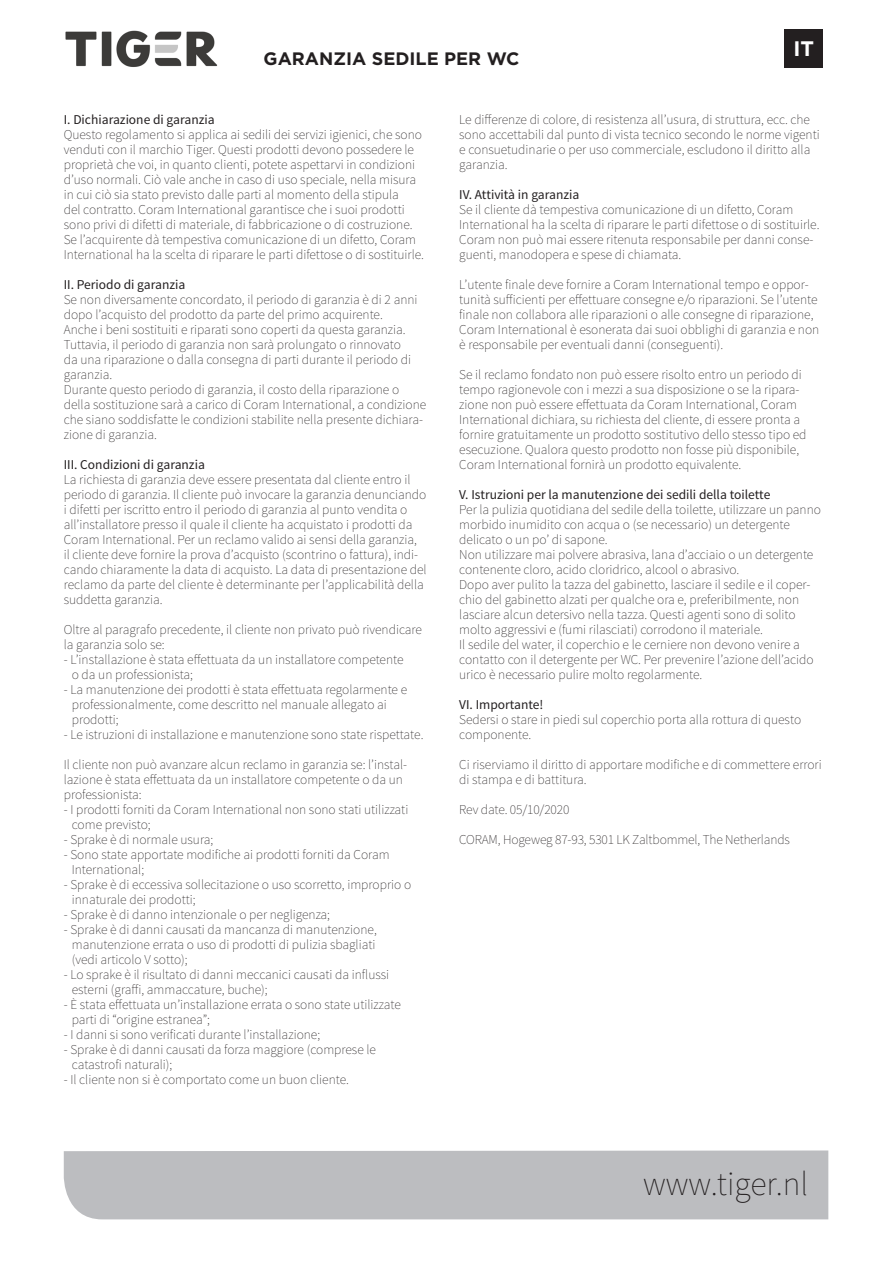
<style>
.page{position:relative;width:893px;height:1263px;background:#fff}
.page>*{position:absolute;margin:0;border:0;box-sizing:border-box;transform-origin:0 0}
.t1{font:200 33.75px "Source Sans Pro";color:#231f20}
.t2{font:700 21px "Gotham";color:#fff}
.t3{font:700 18px "Gotham";color:#231f20}
.t4{font:200 13.5px/15px "Source Sans Pro";color:#231f20}
.t5{font:13.5px "Source Sans Pro";color:#231f20}
</style>
<div class="page">
<div style="left:784px;top:29px;width:39px;height:39px;background:#231f20"></div>
<img style="left:65px;top:30px;width:153px;height:37px">
<div style="left:64px;top:1150px;width:764px;height:69px;background:#bcbdc0"></div>
<p class="t3" style="left:264px;top:47px;width:257px">GARANZIA SEDILE PER WC</p>
<p class="t2" style="left:793px;top:34px;width:22px">IT</p>
<p class="t5" style="left:64px;top:111px;width:152px">I. Dichiarazione di garanzia</p>
<p class="t4" style="left:64px;top:127px;width:362px">Questo regolamento si applica ai sedili dei servizi igienici, che sono venduti con il marchio Tiger. Questi prodotti devono possedere le proprietà che voi, in quanto clienti, potete aspettarvi in condizioni d’uso normali. Ciò vale anche in caso di uso speciale, nella misura in cui ciò sia stato previsto dalle parti al momento della stipula<br>del contratto. Coram International garantisce che i suoi prodotti sono privi di difetti di materiale, di fabbricazione o di costruzione.<br>Se l’acquirente dà tempestiva comunicazione di un difetto, Coram International ha la scelta di riparare le parti difettose o di sostituirle.</p>
<p class="t5" style="left:64px;top:276px;width:123px">II. Periodo di garanzia</p>
<p class="t4" style="left:64px;top:292px;width:355px">Se non diversamente concordato, il periodo di garanzia è di 2 anni dopo l’acquisto del prodotto da parte del primo acquirente.</p>
<p class="t4" style="left:64px;top:322px;width:349px">Anche i beni sostituiti e riparati sono coperti da questa garanzia.<br>Tuttavia, il periodo di garanzia non sarà prolungato o rinnovato da una riparazione o dalla consegna di parti durante il periodo di garanzia.</p>
<p class="t4" style="left:64px;top:382px;width:364px">Durante questo periodo di garanzia, il costo della riparazione o della sostituzione sarà a carico di Coram International, a condizione che siano soddisfatte le condizioni stabilite nella presente dichiara&shy;zione di garanzia.</p>
<p class="t5" style="left:64px;top:456px;width:143px">III. Condizioni di garanzia</p>
<p class="t4" style="left:64px;top:472px;width:364px">La richiesta di garanzia deve essere presentata dal cliente entro il periodo di garanzia. Il cliente può invocare la garanzia denunciando i difetti per iscritto entro il periodo di garanzia al punto vendita o all’installatore presso il quale il cliente ha acquistato i prodotti da Coram International. Per un reclamo valido ai sensi della garanzia,<br>il cliente deve fornire la prova d’acquisto (scontrino o fattura), indi&shy;cando chiaramente la data di acquisto. La data di presentazione del reclamo da parte del cliente è determinante per l’applicabilità della suddetta garanzia.</p>
<p class="t4" style="left:64px;top:622px;width:360px">Oltre al paragrafo precedente, il cliente non privato può rivendicare la garanzia solo se:</p>
<p class="t4" style="left:64px;top:652px;width:341px">- L’installazione è stata effettuata da un installatore competente</p>
<p class="t4" style="left:72px;top:667px;width:123px">o da un professionista;</p>
<p class="t4" style="left:72px;top:682px;width:337px;text-indent:-8px">- La manutenzione dei prodotti è stata effettuata regolarmente e professionalmente, come descritto nel manuale allegato ai</p>
<p class="t4" style="left:72px;top:712px;width:48px">prodotti;</p>
<p class="t4" style="left:64px;top:727px;width:361px">- Le istruzioni di installazione e manutenzione sono state rispettate.</p>
<p class="t4" style="left:64px;top:757px;width:345px">Il cliente non può avanzare alcun reclamo in garanzia se: l’instal&shy;lazione è stata effettuata da un installatore competente o da un professionista:</p>
<p class="t4" style="left:72px;top:802px;width:338px;text-indent:-8px">- I prodotti forniti da Coram International non sono stati utilizzati come previsto;</p>
<p class="t4" style="left:64px;top:832px;width:151px">- Sprake è di normale usura;</p>
<p class="t4" style="left:72px;top:847px;width:319px;text-indent:-8px">- Sono state apportate modifiche ai prodotti forniti da Coram<br>International;</p>
<p class="t4" style="left:72px;top:877px;width:341px;text-indent:-8px">- Sprake è di eccessiva sollecitazione o uso scorretto, improprio o innaturale dei prodotti;</p>
<p class="t4" style="left:64px;top:907px;width:268px">- Sprake è di danno intenzionale o per negligenza;</p>
<p class="t4" style="left:64px;top:922px;width:315px">- Sprake è di danni causati da mancanza di manutenzione,</p>
<p class="t4" style="left:72px;top:937px;width:305px">manutenzione errata o uso di prodotti di pulizia sbagliati</p>
<p class="t4" style="left:72px;top:952px;width:117px">(vedi articolo V sotto);</p>
<p class="t4" style="left:64px;top:967px;width:327px">- Lo sprake è il risultato di danni meccanici causati da influssi</p>
<p class="t4" style="left:72px;top:982px;width:197px">esterni (graffi, ammaccature, buche);</p>
<p class="t4" style="left:72px;top:997px;width:331px;text-indent:-8px">- È stata effettuata un’installazione errata o sono state utilizzate parti di “origine estranea”;</p>
<p class="t4" style="left:64px;top:1027px;width:258px">- I danni si sono verificati durante l’installazione;</p>
<p class="t4" style="left:64px;top:1042px;width:314px">- Sprake è di danni causati da forza maggiore (comprese le</p>
<p class="t4" style="left:72px;top:1057px;width:102px">catastrofi naturali);</p>
<p class="t4" style="left:64px;top:1072px;width:287px">- Il cliente non si è comportato come un buon cliente.</p>
<p class="t4" style="left:459px;top:112px;width:362px">Le differenze di colore, di resistenza all’usura, di struttura, ecc. che sono accettabili dal punto di vista tecnico secondo le norme vigenti e consuetudinarie o per uso commerciale, escludono il diritto alla garanzia.</p>
<p class="t5" style="left:459px;top:186px;width:122px">IV. Attività in garanzia</p>
<p class="t4" style="left:459px;top:202px;width:362px">Se il cliente dà tempestiva comunicazione di un difetto, Coram International ha la scelta di riparare le parti difettose o di sostituirle.<br>Coram non può mai essere ritenuta responsabile per danni conse&shy;guenti, manodopera e spese di chiamata.</p>
<p class="t4" style="left:459px;top:277px;width:362px">L’utente finale deve fornire a Coram International tempo e oppor&shy;tunità sufficienti per effettuare consegne e/o riparazioni. Se l’utente finale non collabora alle riparazioni o alle consegne di riparazione, Coram International è esonerata dai suoi obblighi di garanzia e non è responsabile per eventuali danni (conseguenti).</p>
<p class="t4" style="left:459px;top:367px;width:349px">Se il reclamo fondato non può essere risolto entro un periodo di tempo ragionevole con i mezzi a sua disposizione o se la ripara&shy;zione non può essere effettuata da Coram International, Coram International dichiara, su richiesta del cliente, di essere pronta a fornire gratuitamente un prodotto sostitutivo dello stesso tipo ed esecuzione. Qualora questo prodotto non fosse più disponibile, Coram International fornirà un prodotto equivalente.</p>
<p class="t5" style="left:459px;top:486px;width:313px">V. Istruzioni per la manutenzione dei sedili della toilette</p>
<p class="t4" style="left:459px;top:502px;width:363px">Per la pulizia quotidiana del sedile della toilette, utilizzare un panno morbido inumidito con acqua o (se necessario) un detergente delicato o un po’ di sapone.</p>
<p class="t4" style="left:459px;top:547px;width:356px">Non utilizzare mai polvere abrasiva, lana d’acciaio o un detergente contenente cloro, acido cloridrico, alcool o abrasivo.</p>
<p class="t4" style="left:459px;top:577px;width:353px">Dopo aver pulito la tazza del gabinetto, lasciare il sedile e il coper&shy;chio del gabinetto alzati per qualche ora e, preferibilmente, non lasciare alcun detersivo nella tazza. Questi agenti sono di solito molto aggressivi e (fumi rilasciati) corrodono il materiale.</p>
<p class="t4" style="left:459px;top:637px;width:356px">Il sedile del water, il coperchio e le cerniere non devono venire a contatto con il detergente per WC. Per prevenire l’azione dell’acido urico è necessario pulire molto regolarmente.</p>
<p class="t5" style="left:459px;top:696px;width:86px">VI. Importante!</p>
<p class="t4" style="left:459px;top:712px;width:343px">Sedersi o stare in piedi sul coperchio porta alla rottura di questo componente.</p>
<p class="t4" style="left:459px;top:757px;width:364px">Ci riserviamo il diritto di apportare modifiche e di commettere errori di stampa e di battitura.</p>
<p class="t4" style="left:459px;top:802px;width:112px">Rev date. 05/10/2020</p>
<p class="t4" style="left:459px;top:832px;width:332px">CORAM, Hogeweg 87-93, 5301 LK Zaltbommel, The Netherlands</p>
<p class="t1" style="left:643px;top:1164px;width:167px">www.tiger.nl</p>
</div>
